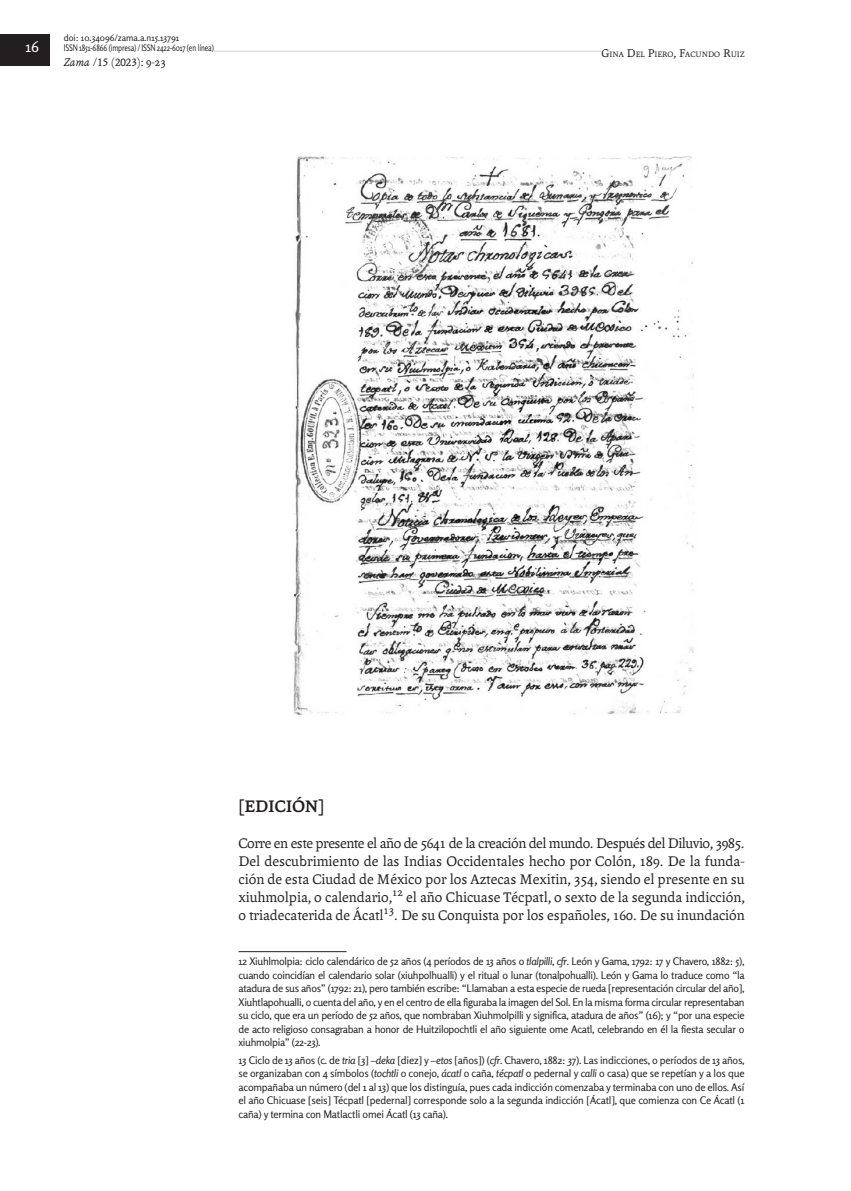
<style>
.page{position:relative;width:851px;height:1191px;background:#fff}
.page>*{position:absolute;margin:0;border:0;box-sizing:border-box;transform-origin:0 0}
.art-subtitulo{font:700 18px "Andralis ND Os F";color:#231f20}
.art-texto-principal{font:15px/18px "Andralis ND Os F";color:#231f20;text-align:justify}
.t1{font:15px "Rosario";color:#fff}
.t2{font:12px "Andralis NDSC";color:#231f20}
.nota-al-pie{font:10.5px/13.5px "Rosario";letter-spacing:-.03em;color:#231f20;text-align:justify}
.t3{font:9px/10.8px "Rosario";letter-spacing:-.02em;color:#231f20}
.t4{font:8.4px "Andralis ND Os F";color:#231f20}
.s1{font-family:"Andralis ND Os F";font-style:italic}
.s2{font-family:"Andralis ND Os F"}
.s3{font-size:12px}
.s4{font-style:italic}
</style>
<div class="page">
<hr style="left:127px;top:51px;width:605px;height:1px;background:#d1d2d4">
<div style="left:64px;top:41px;width:150px;height:15px;background:#fff"></div>
<div style="left:0;top:35px;width:50px;height:31px;background:#231f20"></div>
<div style="left:601px;top:46px;width:143px;height:15px;background:#fff"></div>
<img style="left:293px;top:156px;width:401px;height:559px">
<hr style="left:238px;top:951px;width:108px;height:1px;background:#231f20">
<h2 class="t1" style="left:26px;top:38px;width:15px">16</h2>
<p class="t3" style="left:64px;top:32px;width:151px">doi: 10.34096/zama.a.n15.13791<br>ISSN 1851-6866 (impresa) / ISSN 2422-6017 (en línea)</p>
<p class="t2" style="left:64px;top:55px;width:103px"><span class="s1">Zama</span> /15 (2023): <span class="s2">9-23</span></p>
<p class="t4" style="left:601px;top:50px;width:144px"><span class="s3">G</span>INA <span class="s3">D</span>EL <span class="s3">P</span>IERO<span class="s3">, F</span>ACUNDO <span class="s3">R</span>UIZ</p>
<p class="art-subtitulo" style="left:238px;top:796px;width:87px">[EDICIÓN]</p>
<p class="art-texto-principal" style="left:238px;top:834px;width:507px">Corre en este presente el año de 5641 de la creación del mundo. Después del Diluvio, 3985.<br>Del descubrimiento de las Indias Occidentales hecho por Colón, 189. De la funda&shy;ción de esta Ciudad de México por los Aztecas Mexitin, 354, siendo el presente en su xiuhmolpia, o calendario,<sup>12</sup> el año Chicuase Técpatl, o sexto de la segunda indicción, o triadecaterida de Ácatl<sup>13</sup>. De su Conquista por los españoles, 160. De su inundación</p>
<p class="nota-al-pie" style="left:238px;top:954px;width:507px">12 Xiuhlmolpia: ciclo calendárico de 52 años (4 períodos de 13 años o <span class="s4">tlalpilli</span>, <span class="s4">cfr</span>. León y Gama, 1792: 17 y Chavero, 1882: 5), cuando coincidían el calendario solar (xiuhpolhualli) y el ritual o lunar (tonalpohualli). León y Gama lo traduce como “la atadura de sus años” (1792: 21), pero también escribe: “Llamaban a esta especie de rueda [representación circular del año], Xiuhtlapohualli, o cuenta del año, y en el centro de ella figuraba la imagen del Sol. En la misma forma circular representaban su ciclo, que era un período de 52 años, que nombraban Xiuhmolpilli y significa, atadura de años” (16); y “por una especie de acto religioso consagraban a honor de Huitzilopochtli el año siguiente ome Acatl, celebrando en él la fiesta secular o xiuhmolpia” (22-23).</p>
<p class="nota-al-pie" style="left:238px;top:1053px;width:507px">13 Ciclo de 13 años (c. de <span class="s4">tria</span> [3] –<span class="s4">deka</span> [diez] y –<span class="s4">etos</span> [años]) (<span class="s4">cfr</span>. Chavero, 1882: 37). Las indicciones, o períodos de 13 años, se organizaban con 4 símbolos (<span class="s4">tochtli</span> o conejo, <span class="s4">ácatl</span> o caña, <span class="s4">técpatl</span> o pedernal y <span class="s4">calli</span> o casa) que se repetían y a los que acompañaba un número (del 1 al 13) que los distinguía, pues cada indicción comenzaba y terminaba con uno de ellos. Así el año Chicuase [seis] Técpatl [pedernal] corresponde solo a la segunda indicción [Ácatl], que comienza con Ce Ácatl (1 caña) y termina con Matlactli omei Ácatl (13 caña).</p>
</div>
